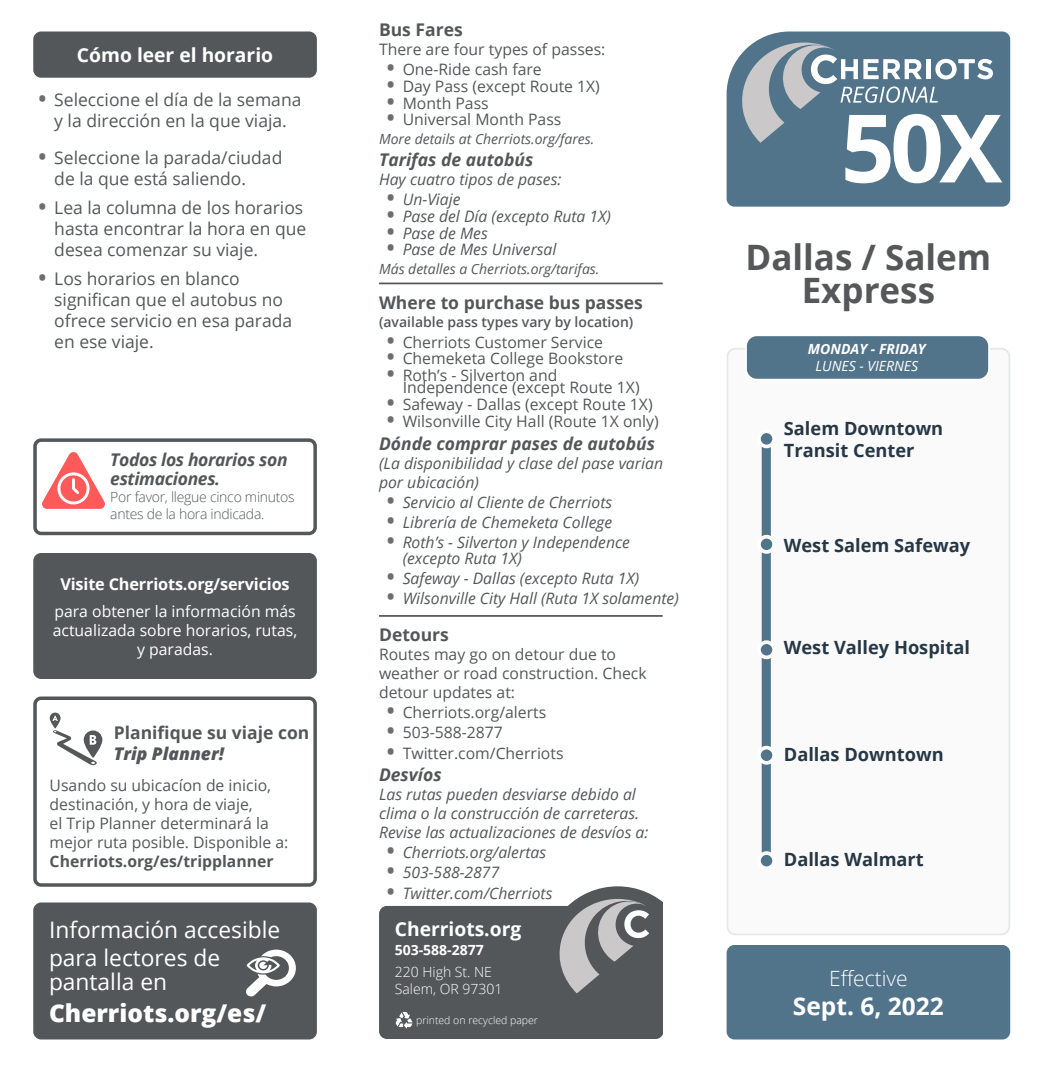
<style>
.page{position:relative;width:1040px;height:1071px;background:#fff}
.page>*{position:absolute;margin:0;border:0;box-sizing:border-box;transform-origin:0 0}
.t1{font:700 94.5px "Open Sans";color:#fff}
.t2{font:700 35px/33.2px "Open Sans";color:#555759;text-align:center}
.t3{font:800 24.5px "Open Sans";color:#fff}
.t4{font:700 24.5px "Open Sans";color:#fff}
.t5{font:22.75px/28px "Open Sans";color:#fff}
.t6{font:300 21px "Open Sans";color:#fff}
.t7{font:700 19.25px "Open Sans";color:#fff}
.t8{font:700 18.2px/21.9px "Open Sans";color:#263746}
.t9{font:17.5px/21px "Open Sans";color:#545759}
.t10{font:700 17.5px/21px "Open Sans";color:#545759}
.t11{font:italic 700 17.5px "Open Sans";color:#545759}
.t12{font:italic 700 17.5px/19.2px "Open Sans";letter-spacing:-.02em;color:#545759}
.t13{font:700 16.28px "Open Sans";letter-spacing:-.01em;color:#fff}
.t14{font:15.75px/18.9px "Open Sans";color:#545759}
.t15{font:italic 15.75px/18.9px "Open Sans";color:#545759}
.t16{font:15.75px/18.9px "Open Sans";color:#fff;text-align:center}
.t17{font:italic 14px "Open Sans";color:#545759}
.t18{font:300 14px/16.8px "Open Sans";letter-spacing:-.02em;color:#545759}
.t19{font:600 14px "Open Sans";color:#545759}
.t20{font:700 14px/22.1px "Open Sans";color:#fff}
.t21{font:300 14px "Open Sans";color:#fff}
.t22{font:italic 700 14px "Open Sans";color:#fff}
.t23{font:italic 14px "Open Sans";color:#fff}
.t24{font:300 10.5px "Open Sans";color:#fff}
.s1{font-weight:700;font-size:21px;color:#6e6e6f}
.s2{font-weight:800;font-style:italic}
.s3{font-weight:700}
.s4{font-weight:700;font-style:normal;font-size:21px;color:#6e6e6f}
.s5{font-weight:300}
</style>
<div class="page">
<div style="left:727px;top:349px;width:282px;height:585px;background:#fafafa;border-radius:8px"></div>
<div style="left:761px;top:439px;width:9px;height:422px;background:#50748a"></div>
<div style="left:759px;top:431px;width:15px;height:15px;background:#50748a;border-radius:50%"></div>
<div style="left:757px;top:429px;width:19px;height:19px;border:4px solid #fff;border-radius:50%"></div>
<div style="left:759px;top:537px;width:15px;height:15px;background:#50748a;border-radius:50%"></div>
<div style="left:757px;top:535px;width:19px;height:19px;border:4px solid #fff;border-radius:50%"></div>
<div style="left:759px;top:642px;width:15px;height:15px;background:#50748a;border-radius:50%"></div>
<div style="left:757px;top:640px;width:19px;height:19px;border:4px solid #fff;border-radius:50%"></div>
<div style="left:759px;top:748px;width:15px;height:15px;background:#50748a;border-radius:50%"></div>
<div style="left:757px;top:746px;width:19px;height:19px;border:4px solid #fff;border-radius:50%"></div>
<div style="left:759px;top:853px;width:15px;height:15px;background:#50748a;border-radius:50%"></div>
<div style="left:757px;top:851px;width:19px;height:19px;border:4px solid #fff;border-radius:50%"></div>
<div style="left:726px;top:348px;width:284px;height:587px;border:2px solid #e5e8e7;border-radius:8px"></div>
<div style="left:726px;top:945px;width:284px;height:95px;background:#51748b;border-radius:8px"></div>
<div style="left:726px;top:32px;width:284px;height:175px;background:#51748b"></div>
<svg style="left:742px;top:43px;width:250px;height:100px;background:#738d9f"></svg>
<div style="left:379px;top:906px;width:284px;height:133px;background:#545759;border-radius:8px"></div>
<div style="left:544px;top:886px;width:146px;height:146px;background:#545759;border-radius:50%"></div>
<svg style="left:559px;top:899px;width:90px;height:94px"></svg>
<svg style="left:395px;top:1012px;width:17px;height:17px"></svg>
<div style="left:663px;top:886px;width:31px;height:185px;background:#fff"></div>
<hr style="left:379px;top:283px;width:283px;height:1px;background:#555759">
<hr style="left:379px;top:615px;width:283px;height:2px;background:#555759">
<div style="left:33px;top:32px;width:284px;height:46px;background:#545759;border-radius:8px"></div>
<div style="left:33px;top:696px;width:284px;height:191px;border:4px solid #545759;border-radius:6px"></div>
<div style="left:33px;top:438px;width:284px;height:97px;border:4px solid #545759;border-radius:6px"></div>
<div style="left:33px;top:902px;width:284px;height:138px;background:#545759;border-radius:8px"></div>
<div style="left:33px;top:553px;width:284px;height:126px;background:#545759;border-radius:8px"></div>
<svg style="left:246px;top:950px;width:50px;height:46px"></svg>
<img style="left:42px;top:452px;width:62px;height:57px">
<svg style="left:50px;top:713px;width:52px;height:52px"></svg>
<div style="left:746px;top:335px;width:243px;height:45px;background:#51748b;border-radius:11px"></div>
<div style="left:745px;top:334px;width:244px;height:47px;border:2px solid #fff;border-radius:11px"></div>
<p class="t7" style="left:77px;top:41px;width:198px">Cómo leer el horario</p>
<p class="t9" style="left:38px;top:89px;width:264px;text-align:center"><span class="s1">•</span> Seleccione el día de la semana y la dirección en la que viaja.</p>
<p class="t9" style="left:54px;top:147px;width:230px;text-indent:-16px"><span class="s1">•</span> Seleccione la parada/ciudad de la que está saliendo.</p>
<p class="t9" style="left:54px;top:197px;width:253px;text-indent:-16px"><span class="s1">•</span> Lea la columna de los horarios hasta encontrar la hora en que desea comenzar su viaje.</p>
<p class="t9" style="left:54px;top:268px;width:239px;text-indent:-16px"><span class="s1">•</span> Los horarios en blanco significan que el autobus no ofrece servicio en esa parada en ese viaje.</p>
<p class="t12" style="left:110px;top:449px;width:179px">Todos los horarios son estimaciones.</p>
<p class="t18" style="left:110px;top:488px;width:186px">Por favor, llegue cinco minutos antes de la hora indicada.</p>
<p class="t13" style="left:60px;top:572px;width:231px">Visite Cherriots.org/servicios</p>
<p class="t16" style="left:53px;top:602px;width:246px">para obtener la información más actualizada sobre horarios, rutas, y paradas.</p>
<p class="t10" style="left:114px;top:721px;width:197px">Planifique su viaje con<br><span class="s2">Trip Planner!</span></p>
<p class="t14" style="left:50px;top:776px;width:240px">Usando su ubicacíon de inicio, destinación, y hora de viaje,<br>el Trip Planner determinará la mejor ruta posible. Disponible a:<br><span class="s3">Cherriots.org/es/tripplanner</span></p>
<p class="t5" style="left:49px;top:915px;width:233px">Información accesible para lectores de</p>
<p class="t5" style="left:49px;top:967px;width:120px">pantalla en</p>
<p class="t3" style="left:49px;top:994px;width:219px">Cherriots.org/es/</p>
<p class="t10" style="left:379px;top:19px;width:85px">Bus Fares</p>
<p class="t14" style="left:379px;top:39px;width:228px">There are four types of passes:</p>
<p class="t14" style="left:387px;top:60px;width:156px"><span class="s1">•</span> One-Ride cash fare</p>
<p class="t14" style="left:387px;top:76px;width:214px"><span class="s1">•</span> Day Pass (except Route 1X)</p>
<p class="t14" style="left:387px;top:93px;width:103px"><span class="s1">•</span> Month Pass</p>
<p class="t14" style="left:387px;top:110px;width:176px"><span class="s1">•</span> Universal Month Pass</p>
<p class="t17" style="left:379px;top:129px;width:217px">More details at Cherriots.org/fares.</p>
<p class="t11" style="left:379px;top:148px;width:156px">Tarifas de autobús</p>
<p class="t15" style="left:379px;top:170px;width:184px">Hay cuatro tipos de pases:</p>
<p class="t15" style="left:387px;top:190px;width:75px"><span class="s4">•</span> Un-Viaje</p>
<p class="t15" style="left:387px;top:207px;width:225px"><span class="s4">•</span> Pase del Día (excepto Ruta 1X)</p>
<p class="t15" style="left:387px;top:223px;width:102px"><span class="s4">•</span> Pase de Mes</p>
<p class="t15" style="left:387px;top:240px;width:171px"><span class="s4">•</span> Pase de Mes Universal</p>
<p class="t17" style="left:379px;top:259px;width:222px">Más detalles a Cherriots.org/tarifas.</p>
<p class="t10" style="left:379px;top:291px;width:265px">Where to purchase bus passes</p>
<p class="t19" style="left:379px;top:313px;width:256px">(available pass types vary by location)</p>
<p class="t14" style="left:387px;top:332px;width:218px"><span class="s1">•</span> Cherriots Customer Service</p>
<p class="t14" style="left:387px;top:349px;width:238px"><span class="s1">•</span> Chemeketa College Bookstore</p>
<p class="t14" style="left:402px;top:369px;width:238px;line-height:12.2px;text-indent:-16px"><span class="s1">•</span> Roth’s - Silverton and<br>Independence (except Route 1X)</p>
<p class="t14" style="left:387px;top:394px;width:267px"><span class="s1">•</span> Safeway - Dallas (except Route 1X)</p>
<p class="t14" style="left:387px;top:411px;width:273px"><span class="s1">•</span> Wilsonville City Hall (Route 1X only)</p>
<p class="t11" style="left:379px;top:431px;width:277px">Dónde comprar pases de autobús</p>
<p class="t15" style="left:379px;top:453px;width:285px">(La disponibilidad y clase del pase varian por ubicación)</p>
<p class="t15" style="left:387px;top:492px;width:227px"><span class="s4">•</span> Servicio al Cliente de Cherriots</p>
<p class="t15" style="left:387px;top:512px;width:227px"><span class="s4">•</span> Librería de Chemeketa College</p>
<p class="t15" style="left:402px;top:534px;width:229px;line-height:15.8px;text-indent:-16px"><span class="s4">•</span> Roth’s - Silverton y Independence (excepto Ruta 1X)</p>
<p class="t15" style="left:387px;top:568px;width:254px"><span class="s4">•</span> Safeway - Dallas (excepto Ruta 1X)</p>
<p class="t15" style="left:387px;top:589px;width:293px"><span class="s4">•</span> Wilsonville City Hall (Ruta 1X solamente)</p>
<p class="t10" style="left:379px;top:624px;width:71px">Detours</p>
<p class="t14" style="left:379px;top:645px;width:269px">Routes may go on detour due to weather or road construction. Check detour updates at:</p>
<p class="t14" style="left:387px;top:703px;width:161px"><span class="s1">•</span> Cherriots.org/alerts</p>
<p class="t14" style="left:387px;top:723px;width:117px"><span class="s1">•</span> 503-588-2877</p>
<p class="t14" style="left:387px;top:743px;width:178px"><span class="s1">•</span> Twitter.com/Cherriots</p>
<p class="t11" style="left:379px;top:763px;width:64px">Desvíos</p>
<p class="t15" style="left:379px;top:785px;width:271px">Las rutas pueden desviarse debido al clima o la construcción de carreteras.<br>Revise las actualizaciones de desvíos a:</p>
<p class="t15" style="left:387px;top:843px;width:161px"><span class="s4">•</span> Cherriots.org/alertas</p>
<p class="t15" style="left:387px;top:863px;width:114px"><span class="s4">•</span> 503-588-2877</p>
<p class="t15" style="left:387px;top:883px;width:167px"><span class="s4">•</span> Twitter.com/Cherriots</p>
<p class="t7" style="left:395px;top:916px;width:128px">Cherriots.org</p>
<p class="t20" style="left:395px;top:939px;width:99px">503-588-2877<br><span class="s5">220 High St. NE</span></p>
<p class="t21" style="left:395px;top:979px;width:109px">Salem, OR 97301</p>
<p class="t24" style="left:416px;top:1013px;width:123px">printed on recycled paper</p>
<p class="t1" style="left:840px;top:81px;width:163px">50X</p>
<p class="t2" style="left:745px;top:240px;width:247px">Dallas / Salem<br>Express</p>
<p class="t22" style="left:808px;top:339px;width:119px">MONDAY - FRIDAY</p>
<p class="t23" style="left:815px;top:357px;width:104px">LUNES - VIERNES</p>
<p class="t8" style="left:784px;top:417px;width:161px">Salem Downtown<br>Transit Center</p>
<p class="t8" style="left:784px;top:534px;width:188px">West Salem Safeway</p>
<p class="t8" style="left:784px;top:636px;width:188px">West Valley Hospital</p>
<p class="t8" style="left:784px;top:743px;width:161px">Dallas Downtown</p>
<p class="t8" style="left:784px;top:848px;width:141px">Dallas Walmart</p>
<p class="t6" style="left:829px;top:964px;width:80px">Effective</p>
<p class="t4" style="left:793px;top:989px;width:152px">Sept. 6, 2022</p>
</div>
